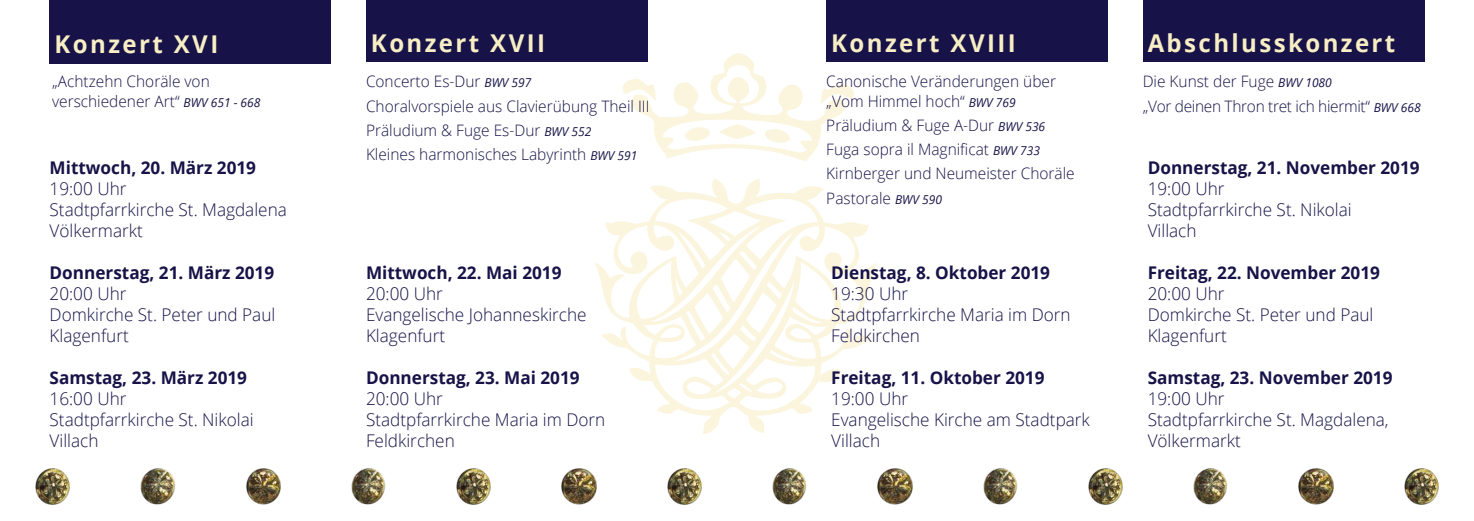
<style>
.page{position:relative;width:1474px;height:521px;background:#fff}
.page>*{position:absolute;margin:0;border:0;box-sizing:border-box;transform-origin:0 0}
.t1{font:700 24.5px "Open Sans";letter-spacing:.1em;color:#f7eec5}
.t2{font:300 17.5px/21px "Open Sans";color:#171247}
.t3{font:700 17.5px "Open Sans";color:#171247}
.t4{font:300 15.75px/24.2px "Open Sans";color:#171247}
.t5{font:300 15.75px/24.2px "Open Sans";letter-spacing:-.02em;color:#171247}
.s1{font-weight:400;font-style:italic;font-size:12.25px}
</style>
<div class="page">
<div style="left:50px;top:0;width:281px;height:63px;background:#171247"></div>
<svg style="left:617px;top:53px;width:242px;height:108px"></svg>
<svg style="left:594px;top:179px;width:283px;height:255px"></svg>
<img style="left:36px;top:469px;width:34px;height:35px">
<img style="left:141px;top:469px;width:34px;height:35px">
<img style="left:246px;top:469px;width:34px;height:35px">
<img style="left:351px;top:469px;width:34px;height:35px">
<img style="left:456px;top:469px;width:35px;height:35px">
<img style="left:562px;top:469px;width:34px;height:35px">
<img style="left:667px;top:469px;width:34px;height:35px">
<img style="left:772px;top:469px;width:34px;height:35px">
<img style="left:877px;top:469px;width:35px;height:35px">
<img style="left:983px;top:469px;width:34px;height:35px">
<img style="left:1088px;top:469px;width:34px;height:35px">
<img style="left:1193px;top:469px;width:34px;height:35px">
<img style="left:1298px;top:469px;width:35px;height:35px">
<img style="left:1404px;top:469px;width:34px;height:35px">
<div style="left:366px;top:0;width:281px;height:61px;background:#171247"></div>
<div style="left:826px;top:0;width:281px;height:61px;background:#171247"></div>
<div style="left:1142px;top:0;width:282px;height:61px;background:#171247"></div>
<h1 class="t1" style="left:55px;top:27px;width:165px">Konzert XVI</h1>
<h1 class="t1" style="left:371px;top:25px;width:175px">Konzert XVII</h1>
<h1 class="t1" style="left:831px;top:25px;width:186px">Konzert XVIII</h1>
<h1 class="t1" style="left:1147px;top:25px;width:249px">Abschlusskonzert</h1>
<p class="t4" style="left:52px;top:72px;width:210px;line-height:19.2px">„Achtzehn Choräle von verschiedener Art“ <span class="s1">BWV 651 - 668</span></p>
<p class="t4" style="left:366px;top:69px;width:285px">Concerto Es-Dur <span class="s1">BWV 597<br></span>Choralvorspiele aus Clavierübung Theil III Präludium &amp; Fuge Es-Dur <span class="s1">BWV 552<br></span>Kleines harmonisches Labyrinth <span class="s1">BWV 591</span></p>
<p class="t4" style="left:826px;top:72px;width:231px;line-height:19.2px">Canonische Veränderungen über „Vom Himmel hoch“ <span class="s1">BWV 769</span></p>
<p class="t4" style="left:826px;top:113px;width:250px">Präludium &amp; Fuge A-Dur <span class="s1">BWV 536<br></span>Fuga sopra il Magnificat <span class="s1">BWV 733<br></span>Kirnberger und Neumeister Choräle<br>Pastorale <span class="s1">BWV 590</span></p>
<p class="t3" style="left:50px;top:155px;width:208px">Mittwoch, 20. März 2019</p>
<p class="t2" style="left:50px;top:177px;width:239px">19:00 Uhr<br>Stadtpfarrkirche St. Magdalena<br>Völkermarkt</p>
<p class="t3" style="left:50px;top:260px;width:226px">Donnerstag, 21. März 2019</p>
<p class="t2" style="left:50px;top:282px;width:227px">20:00 Uhr<br>Domkirche St. Peter und Paul<br>Klagenfurt</p>
<p class="t3" style="left:50px;top:365px;width:199px">Samstag, 23. März 2019</p>
<p class="t2" style="left:50px;top:387px;width:205px">16:00 Uhr<br>Stadtpfarrkirche St. Nikolai<br>Villach</p>
<p class="t3" style="left:831px;top:260px;width:220px">Dienstag, 8. Oktober 2019</p>
<p class="t2" style="left:831px;top:282px;width:241px">19:30 Uhr<br>Stadtpfarrkirche Maria im Dorn<br>Feldkirchen</p>
<p class="t3" style="left:831px;top:365px;width:215px">Freitag, 11. Oktober 2019</p>
<p class="t2" style="left:831px;top:387px;width:260px">19:00 Uhr<br>Evangelische Kirche am Stadtpark<br>Villach</p>
<p class="t3" style="left:366px;top:260px;width:197px">Mittwoch, 22. Mai 2019</p>
<p class="t2" style="left:366px;top:282px;width:222px">20:00 Uhr<br>Evangelische Johanneskirche<br>Klagenfurt</p>
<p class="t3" style="left:366px;top:365px;width:215px">Donnerstag, 23. Mai 2019</p>
<p class="t2" style="left:366px;top:387px;width:241px">20:00 Uhr<br>Stadtpfarrkirche Maria im Dorn<br>Feldkirchen</p>
<p class="t5" style="left:1142px;top:69px;width:279px">Die Kunst der Fuge <span class="s1">BWV 1080<br></span>„Vor deinen Thron tret ich hiermit“ <span class="s1">BWV 668</span></p>
<p class="t3" style="left:1147px;top:155px;width:273px">Donnerstag, 21. November 2019</p>
<p class="t2" style="left:1147px;top:177px;width:205px">19:00 Uhr<br>Stadtpfarrkirche St. Nikolai<br>Villach</p>
<p class="t3" style="left:1147px;top:260px;width:234px">Freitag, 22. November 2019</p>
<p class="t2" style="left:1147px;top:282px;width:227px">20:00 Uhr<br>Domkirche St. Peter und Paul<br>Klagenfurt</p>
<p class="t3" style="left:1147px;top:365px;width:246px">Samstag, 23. November 2019</p>
<p class="t2" style="left:1147px;top:387px;width:242px">19:00 Uhr<br>Stadtpfarrkirche St. Magdalena,<br>Völkermarkt</p>
</div>
